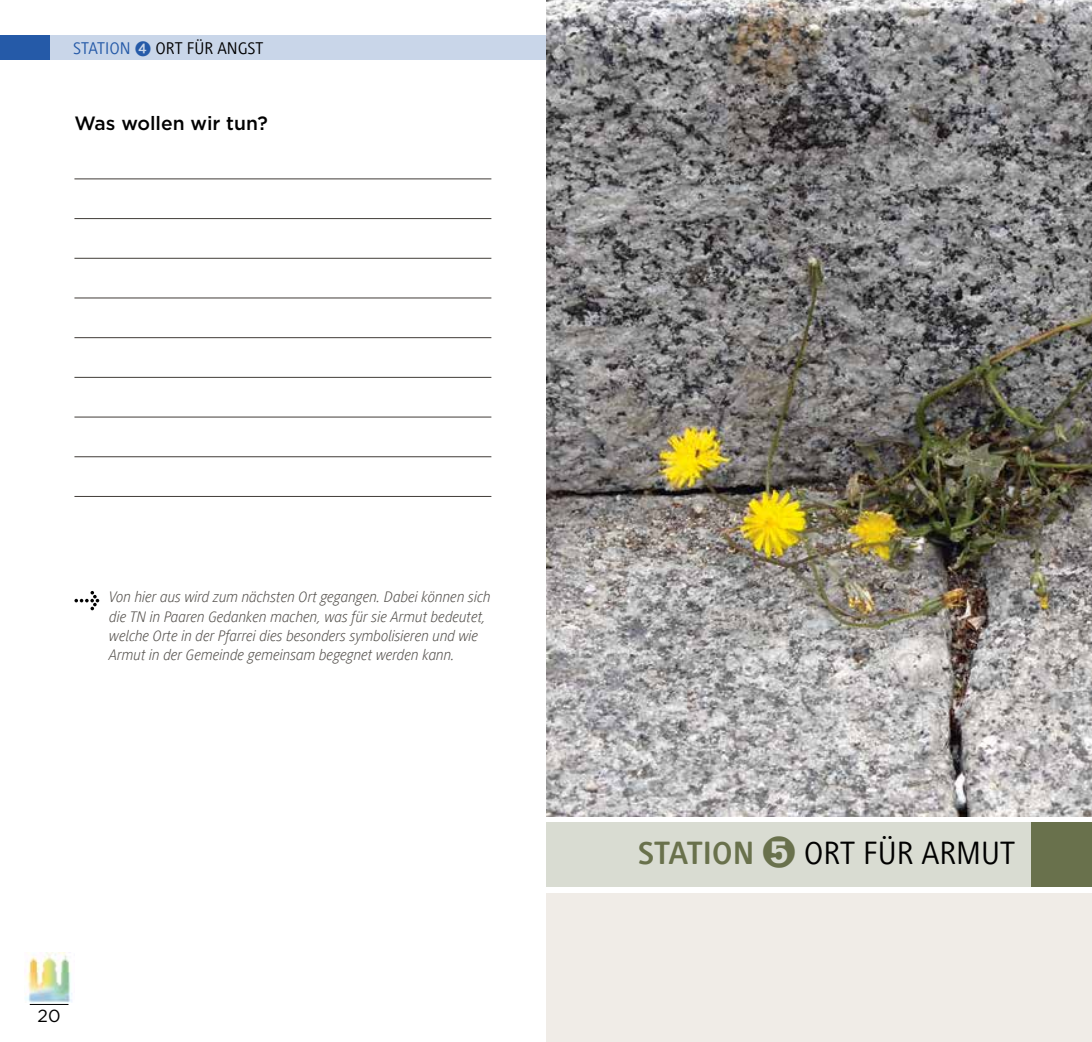
<style>
.page{position:relative;width:1092px;height:1042px;background:#fff}
.page>*{position:absolute;margin:0;border:0;box-sizing:border-box;transform-origin:0 0}
.t1{font:33.25px "Generis Simple Com";color:#000}
.t2{font:500 19.25px "Gotham";color:#000}
.t3{font:17.5px "Generis Simple Com";color:#000}
.t4{font:17.5px "Gotham";color:#000}
.t5{font:italic 300 15.75px/19.2px "Generis Sans Com";color:#55524e}
.s1{color:#255aa8}
.s2{font-weight:700;color:#69714c}
.s3{font-family:"MS Gothic";color:#69714c}
</style>
<div class="page">
<img style="left:546px;top:0;width:545px;height:816px">
<div style="left:546px;top:822px;width:485px;height:65px;background:#d9dcd2"></div>
<div style="left:1031px;top:822px;width:60px;height:65px;background:#69714c"></div>
<div style="left:546px;top:893px;width:545px;height:149px;background:#f0ece7"></div>
<div style="left:50px;top:35px;width:496px;height:25px;background:#c9d6e9"></div>
<div style="left:0;top:35px;width:50px;height:25px;background:#255aa8"></div>
<img style="left:25px;top:952px;width:47px;height:50px">
<hr style="left:30px;top:1004px;width:38px;height:1px;background:#000">
<hr style="left:74px;top:179px;width:417px;height:1px;background:#413c38">
<hr style="left:74px;top:218px;width:417px;height:1px;background:#413c38">
<hr style="left:74px;top:258px;width:417px;height:1px;background:#413c38">
<hr style="left:74px;top:298px;width:417px;height:1px;background:#413c38">
<hr style="left:74px;top:337px;width:417px;height:1px;background:#413c38">
<hr style="left:74px;top:377px;width:417px;height:1px;background:#413c38">
<hr style="left:74px;top:417px;width:417px;height:1px;background:#413c38">
<hr style="left:74px;top:456px;width:417px;height:1px;background:#413c38">
<hr style="left:74px;top:496px;width:417px;height:1px;background:#413c38">
<svg style="left:74px;top:591px;width:25px;height:19px"></svg>
<p class="t3" style="left:73px;top:39px;width:192px"><span class="s1">STATION</span> <span class="s1">➍</span> ORT FÜR ANGST</p>
<p class="t2" style="left:74px;top:110px;width:195px">Was wollen wir tun?</p>
<p class="t5" style="left:109px;top:588px;width:383px">Von hier aus wird zum nächsten Ort gegangen. Dabei können sich die TN in Paaren Gedanken machen, was für sie Armut bedeutet, welche Orte in der Pfarrei dies besonders symbolisieren und wie Armut in der Gemeinde gemeinsam begegnet werden kann.</p>
<p class="t4" style="left:38px;top:1005px;width:24px">20</p>
<h1 class="t1" style="left:637px;top:835px;width:379px"><span class="s2">STATION</span> <span class="s3">➎</span> ORT FÜR ARMUT</h1>
</div>
